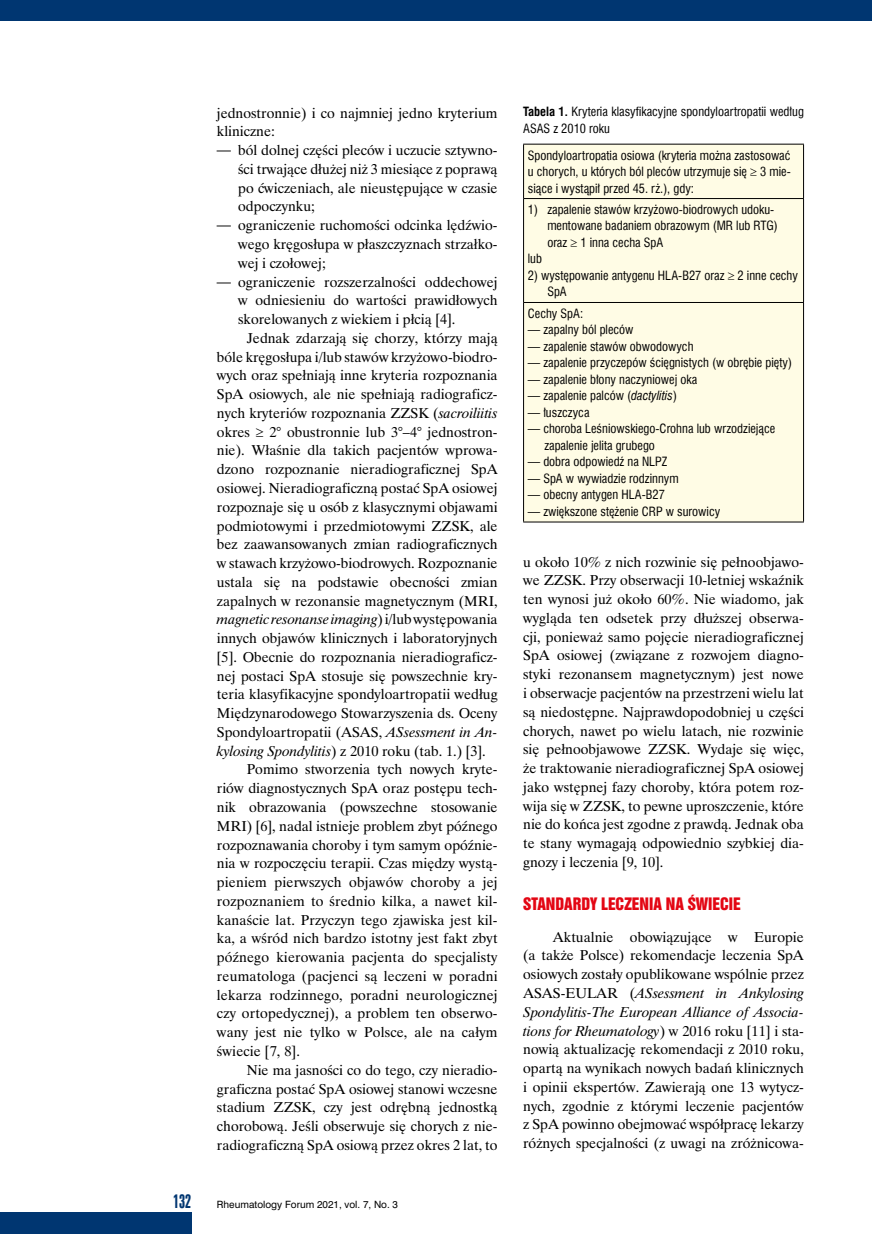
<style>
.page{position:relative;width:872px;height:1234px;background:#fff}
.page>*{position:absolute;margin:0;border:0;box-sizing:border-box;transform-origin:0 0}
.t1{font:18px "Swis 924 EU";color:#003671}
.t2{font:15.75px "Swis 921 EU";color:#e30613}
.t3{font:14.25px/18.8px "Time Ibis EE";color:#000;text-align:justify}
.t4{font:italic 14.25px "Time Ibis EE";color:#000}
.t5{font:12.45px/16.5px "Swis 721 Cn EU";color:#000}
.t6{font:9.3px "Swis 721 PL";color:#000}
.s1{font-family:"Swis 721 Cn EU"}
.s2{font-style:italic}
.s3{font-style:normal}
.s4{font-weight:700}
</style>
<div class="page">
<div style="left:0;top:0;width:872px;height:21px;background:#003671"></div>
<div style="left:0;top:1212px;width:191px;height:21px;background:#003671"></div>
<div style="left:524px;top:145px;width:279px;height:376px;background:#fffce5"></div>
<hr style="left:523px;top:198px;width:281px;height:1px;background:#000">
<hr style="left:523px;top:302px;width:281px;height:1px;background:#000">
<hr style="left:523px;top:144px;width:281px;height:1px;background:#000">
<hr style="left:523px;top:144px;width:1px;height:54px;background:#000">
<hr style="left:803px;top:144px;width:1px;height:54px;background:#000">
<hr style="left:523px;top:199px;width:1px;height:103px;background:#000">
<hr style="left:803px;top:199px;width:1px;height:103px;background:#000">
<hr style="left:523px;top:303px;width:1px;height:218px;background:#000">
<hr style="left:803px;top:303px;width:1px;height:218px;background:#000">
<hr style="left:523px;top:521px;width:281px;height:1px;background:#000">
<p class="t3" style="left:217px;top:103px;width:282px">jednostronnie) i co najmniej jedno kryterium kliniczne:</p>
<p class="t3" style="left:238px;top:141px;width:261px;text-indent:-21px"><span class="s1">—</span> ból dolnej części pleców i uczucie sztywno&shy;ści trwające dłużej niż 3 miesiące z poprawą po ćwiczeniach, ale nieustępujące w czasie odpoczynku;</p>
<p class="t3" style="left:238px;top:216px;width:261px;text-indent:-21px"><span class="s1">—</span> ograniczenie ruchomości odcinka lędźwio&shy;wego kręgosłupa w płaszczyznach strzałko&shy;wej i czołowej;</p>
<p class="t3" style="left:217px;top:272px;width:282px"><span class="s1">—</span> ograniczenie rozszerzalności oddechowej</p>
<p class="t3" style="left:238px;top:291px;width:261px">w odniesieniu do wartości prawidłowych</p>
<p class="t3" style="left:238px;top:309px;width:219px">skorelowanych z wiekiem i płcią [4].</p>
<p class="t3" style="left:247px;top:328px;width:252px">Jednak zdarzają się chorzy, którzy mają</p>
<p class="t3" style="left:217px;top:347px;width:282px">bóle kręgosłupa i/lub stawów krzyżowo-biodro-</p>
<p class="t3" style="left:217px;top:366px;width:282px">wych oraz spełniają inne kryteria rozpoznania</p>
<p class="t3" style="left:217px;top:384px;width:282px">SpA osiowych, ale nie spełniają radiograficz-</p>
<p class="t3" style="left:217px;top:403px;width:282px">nych kryteriów rozpoznania ZZSK (<span class="s2">sacroiliitis</span></p>
<p class="t3" style="left:217px;top:422px;width:282px">okres ≥ 2° obustronnie lub 3°–4° jednostron-</p>
<p class="t3" style="left:217px;top:441px;width:282px">nie). Właśnie dla takich pacjentów wprowa-</p>
<p class="t3" style="left:217px;top:459px;width:282px">dzono rozpoznanie nieradiograficznej SpA</p>
<p class="t3" style="left:217px;top:478px;width:282px">osiowej. Nieradiograficzną postać SpA osiowej</p>
<p class="t3" style="left:217px;top:497px;width:282px">rozpoznaje się u osób z klasycznymi objawami</p>
<p class="t3" style="left:217px;top:516px;width:282px">podmiotowymi i przedmiotowymi ZZSK, ale</p>
<p class="t3" style="left:217px;top:534px;width:282px">bez zaawansowanych zmian radiograficznych</p>
<p class="t3" style="left:217px;top:553px;width:282px">w stawach krzyżowo-biodrowych. Rozpoznanie</p>
<p class="t3" style="left:217px;top:572px;width:282px">ustala się na podstawie obecności zmian</p>
<p class="t3" style="left:217px;top:591px;width:282px">zapalnych w rezonansie magnetycznym (MRI,</p>
<p class="t4" style="left:217px;top:610px;width:282px">magnetic resonanse imaging<span class="s3">) i/lub występowania</span></p>
<p class="t3" style="left:217px;top:628px;width:282px">innych objawów klinicznych i laboratoryjnych</p>
<p class="t3" style="left:217px;top:647px;width:282px">[5]. Obecnie do rozpoznania nieradiograficz-</p>
<p class="t3" style="left:217px;top:666px;width:282px">nej postaci SpA stosuje się powszechnie kry-</p>
<p class="t3" style="left:217px;top:684px;width:282px">teria klasyfikacyjne spondyloartropatii według</p>
<p class="t3" style="left:217px;top:703px;width:282px">Międzynarodowego Stowarzyszenia ds. Oceny</p>
<p class="t3" style="left:217px;top:722px;width:282px">Spondyloartropatii (ASAS, <span class="s2">ASsessment in An-</span></p>
<p class="t3" style="left:217px;top:741px;width:270px"><span class="s2">kylosing Spondylitis</span>) z 2010 roku (tab. 1.) [3].</p>
<p class="t3" style="left:247px;top:759px;width:252px">Pomimo stworzenia tych nowych kryte-</p>
<p class="t3" style="left:217px;top:778px;width:282px">riów diagnostycznych SpA oraz postępu tech-</p>
<p class="t3" style="left:217px;top:797px;width:282px">nik obrazowania (powszechne stosowanie</p>
<p class="t3" style="left:217px;top:816px;width:282px">MRI) [6], nadal istnieje problem zbyt późnego</p>
<p class="t3" style="left:217px;top:834px;width:282px">rozpoznawania choroby i tym samym opóźnie-</p>
<p class="t3" style="left:217px;top:853px;width:282px">nia w rozpoczęciu terapii. Czas między wystą-</p>
<p class="t3" style="left:217px;top:872px;width:282px">pieniem pierwszych objawów choroby a jej</p>
<p class="t3" style="left:217px;top:891px;width:282px">rozpoznaniem to średnio kilka, a nawet kil-</p>
<p class="t3" style="left:217px;top:910px;width:282px">kanaście lat. Przyczyn tego zjawiska jest kil-</p>
<p class="t3" style="left:217px;top:928px;width:282px">ka, a wśród nich bardzo istotny jest fakt zbyt</p>
<p class="t3" style="left:217px;top:947px;width:282px">późnego kierowania pacjenta do specjalisty</p>
<p class="t3" style="left:217px;top:966px;width:282px">reumatologa (pacjenci są leczeni w poradni</p>
<p class="t3" style="left:217px;top:985px;width:282px">lekarza rodzinnego, poradni neurologicznej</p>
<p class="t3" style="left:217px;top:1003px;width:282px">czy ortopedycznej), a problem ten obserwo-</p>
<p class="t3" style="left:217px;top:1022px;width:282px">wany jest nie tylko w Polsce, ale na całym</p>
<p class="t3" style="left:217px;top:1041px;width:85px">świecie [7, 8].</p>
<p class="t3" style="left:247px;top:1060px;width:252px">Nie ma jasności co do tego, czy nieradio-</p>
<p class="t3" style="left:217px;top:1078px;width:282px">graficzna postać SpA osiowej stanowi wczesne</p>
<p class="t3" style="left:217px;top:1097px;width:282px">stadium ZZSK, czy jest odrębną jednostką</p>
<p class="t3" style="left:217px;top:1116px;width:282px">chorobową. Jeśli obserwuje się chorych z nie-</p>
<p class="t3" style="left:217px;top:1135px;width:282px">radiograficzną SpA osiową przez okres 2 lat, to</p>
<p class="t1" style="left:173px;top:1189px;width:20px">132</p>
<p class="t6" style="left:217px;top:1198px;width:183px">Rheumatology Forum 2021, vol. 7, No. 3</p>
<p class="t5" style="left:523px;top:103px;width:282px"><span class="s4">Tabela 1.</span> Kryteria klasyfikacyjne spondyloartropatii według<br>ASAS z 2010 roku</p>
<p class="t5" style="left:528px;top:147px;width:264px;text-align:justify">Spondyloartropatia osiowa (kryteria można zastosować u chorych, u których ból pleców utrzymuje się ≥ 3 mie&shy;siące i wystąpił przed 45. rż.), gdy:</p>
<p class="t5" style="left:528px;top:201px;width:248px">1) zapalenie stawów krzyżowo-biodrowych udoku-</p>
<p class="t5" style="left:547px;top:217px;width:232px">mentowane badaniem obrazowym (MR lub RTG)</p>
<p class="t5" style="left:547px;top:234px;width:118px">oraz ≥ 1 inna cecha SpA</p>
<p class="t5" style="left:528px;top:250px;width:16px">lub</p>
<p class="t5" style="left:547px;top:267px;width:252px;text-indent:-19px">2) występowanie antygenu HLA-B27 oraz ≥ 2 inne cechy<br>SpA</p>
<p class="t5" style="left:528px;top:305px;width:57px">Cechy SpA:</p>
<p class="t5" style="left:528px;top:321px;width:107px">— zapalny ból pleców</p>
<p class="t5" style="left:528px;top:338px;width:167px">— zapalenie stawów obwodowych</p>
<p class="t5" style="left:528px;top:354px;width:266px">— zapalenie przyczepów ścięgnistych (w obrębie pięty)</p>
<p class="t5" style="left:528px;top:371px;width:171px">— zapalenie błony naczyniowej oka</p>
<p class="t5" style="left:528px;top:387px;width:151px">— zapalenie palców (<span class="s2">dactylitis</span>)</p>
<p class="t5" style="left:528px;top:404px;width:63px">— łuszczyca</p>
<p class="t5" style="left:544px;top:420px;width:232px;text-indent:-16px">— choroba Leśniowskiego-Crohna lub wrzodziejące zapalenie jelita grubego</p>
<p class="t5" style="left:528px;top:453px;width:141px">— dobra odpowiedź na NLPZ</p>
<p class="t5" style="left:528px;top:470px;width:152px">— SpA w wywiadzie rodzinnym</p>
<p class="t5" style="left:528px;top:486px;width:139px">— obecny antygen HLA-B27</p>
<p class="t5" style="left:528px;top:503px;width:194px">— zwiększone stężenie CRP w surowicy</p>
<p class="t3" style="left:523px;top:552px;width:282px">u około 10% z nich rozwinie się pełnoobjawo&shy;we ZZSK. Przy obserwacji 10-letniej wskaźnik ten wynosi już około 60%. Nie wiadomo, jak wygląda ten odsetek przy dłuższej obserwa&shy;cji, ponieważ samo pojęcie nieradiograficznej SpA osiowej (związane z rozwojem diagno&shy;styki rezonansem magnetycznym) jest nowe i obserwacje pacjentów na przestrzeni wielu lat są niedostępne. Najprawdopodobniej u części chorych, nawet po wielu latach, nie rozwinie się pełnoobjawowe ZZSK. Wydaje się więc, że traktowanie nieradiograficznej SpA osiowej jako wstępnej fazy choroby, która potem roz&shy;wija się w ZZSK, to pewne uproszczenie, które nie do końca jest zgodne z prawdą. Jednak oba te stany wymagają odpowiednio szybkiej dia&shy;gnozy i leczenia [9, 10].</p>
<p class="t2" style="left:523px;top:893px;width:219px">STANDARDY LECZENIA NA ŚWIECIE</p>
<p class="t3" style="left:523px;top:927px;width:282px;text-indent:30px">Aktualnie obowiązujące w Europie (a także Polsce) rekomendacje leczenia SpA osiowych zostały opublikowane wspólnie przez ASAS-EULAR (<span class="s2">ASsessment in Ankylosing Spondylitis-The European Alliance of Associa&shy;tions for Rheumatology</span>) w 2016 roku [11] i sta&shy;nowią aktualizację rekomendacji z 2010 roku, opartą na wynikach nowych badań klinicznych i opinii ekspertów. Zawierają one 13 wytycz&shy;nych, zgodnie z którymi leczenie pacjentów z SpA powinno obejmować współpracę lekarzy różnych specjalności (z uwagi na zróżnicowa-</p>
</div>
